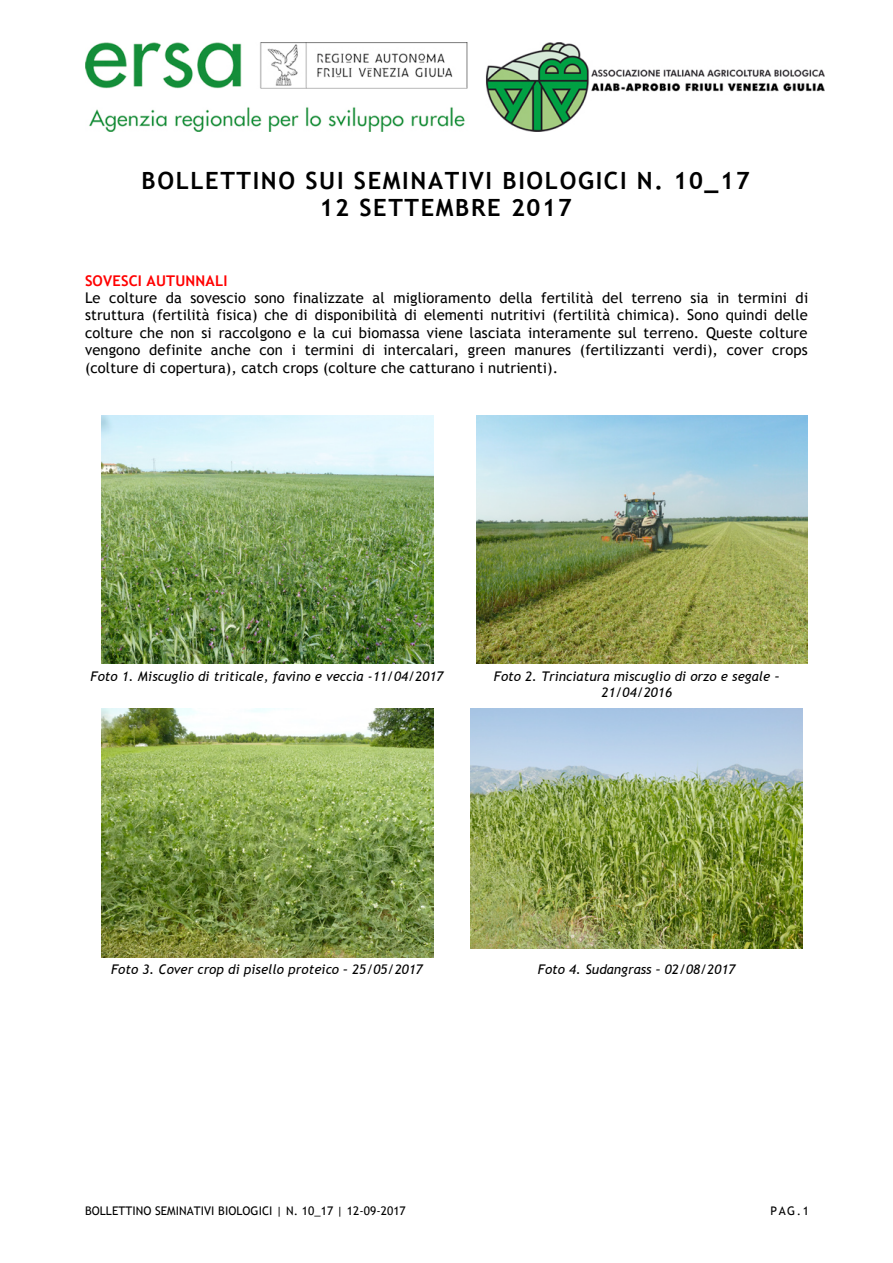
<style>
.page{position:relative;width:893px;height:1263px;background:#fff}
.page>*{position:absolute;margin:0;border:0;box-sizing:border-box;transform-origin:0 0}
.t1{font:700 23.7px/27.8px "Trebuchet MS";letter-spacing:.07em;color:#000;text-align:center}
.t2{font:14.7px/17.4px "Trebuchet MS";letter-spacing:.01em;color:#000;text-align:justify}
.t3{font:700 14.7px "Trebuchet MS";letter-spacing:.01em;color:#f00}
.t4{font:italic 13.35px/15.9px "Trebuchet MS";letter-spacing:.005em;color:#000;text-align:center}
.t5{font:11.85px "Trebuchet MS";letter-spacing:.005em;color:#000}
</style>
<div class="page">
<img style="left:85px;top:43px;width:739px;height:89px">
<img style="left:101px;top:415px;width:332px;height:249px">
<img style="left:476px;top:415px;width:332px;height:249px">
<img style="left:101px;top:708px;width:332px;height:249px">
<img style="left:471px;top:708px;width:332px;height:240px">
<h1 class="t1" style="left:142px;top:166px;width:609px">BOLLETTINO SUI SEMINATIVI BIOLOGICI N. 10_17<br>12 SETTEMBRE 2017</h1>
<p class="t3" style="left:85px;top:271px;width:144px">SOVESCI AUTUNNALI</p>
<p class="t2" style="left:85px;top:289px;width:725px">Le colture da sovescio sono finalizzate al miglioramento della fertilità del terreno sia in termini di struttura (fertilità fisica) che di disponibilità di elementi nutritivi (fertilità chimica). Sono quindi delle colture che non si raccolgono e la cui biomassa viene lasciata interamente sul terreno. Queste colture vengono definite anche con i termini di intercalari, green manures (fertilizzanti verdi), cover crops (colture di copertura), catch crops (colture che catturano i nutrienti).</p>
<p class="t4" style="left:91px;top:668px;width:354px">Foto 1. Miscuglio di triticale, favino e veccia -11/04/2017</p>
<p class="t4" style="left:494px;top:668px;width:287px">Foto 2. Trinciatura miscuglio di orzo e segale –<br>21/04/2016</p>
<p class="t4" style="left:111px;top:961px;width:313px">Foto 3. Cover crop di pisello proteico – 25/05/2017</p>
<p class="t4" style="left:538px;top:961px;width:199px">Foto 4. Sudangrass – 02/08/2017</p>
<p class="t5" style="left:85px;top:1204px;width:322px">BOLLETTINO SEMINATIVI BIOLOGICI | N. 10_17 | 12-09-2017</p>
<p class="t5" style="left:770px;top:1204px;width:40px">PAG.1</p>
</div>
